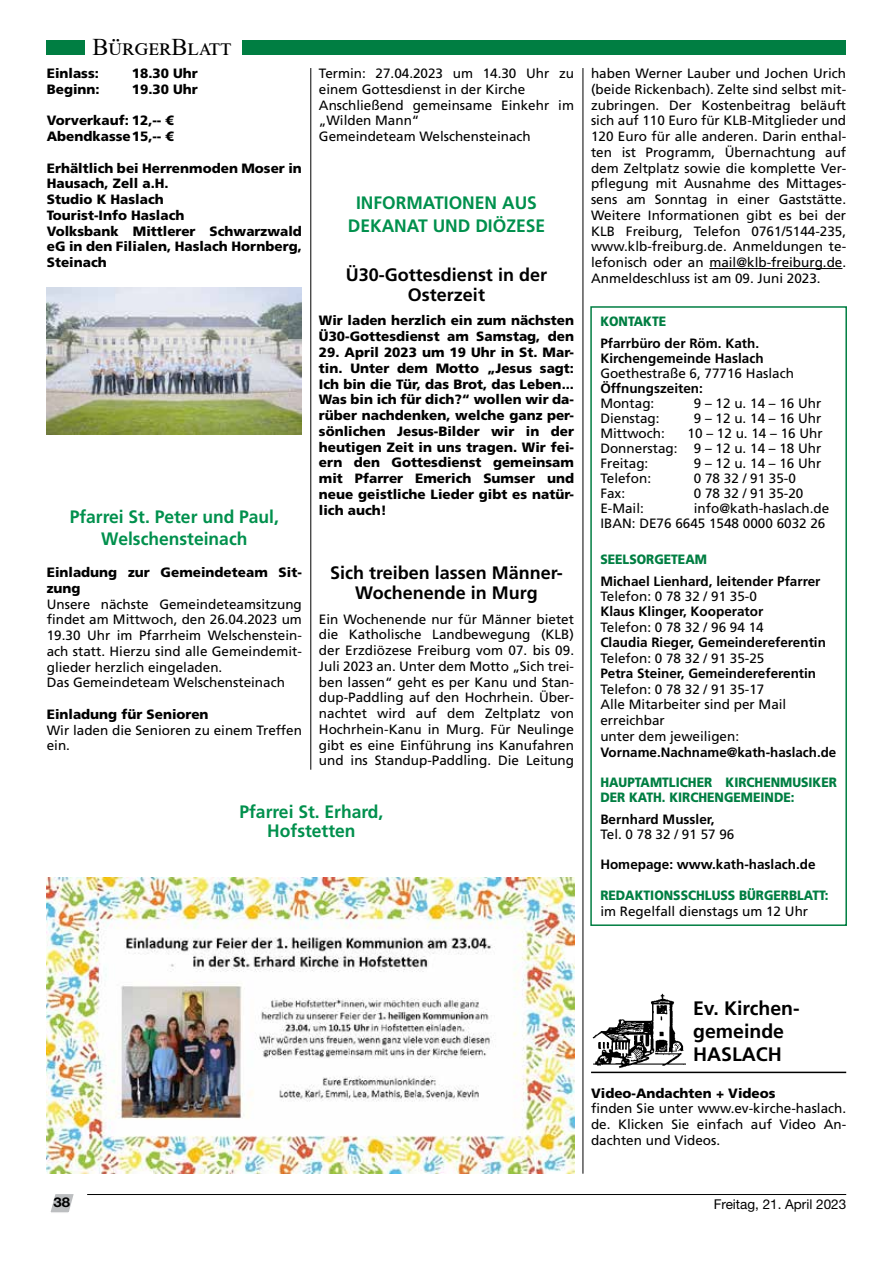
<style>
.page{position:relative;width:893px;height:1263px;background:#fff}
.page>*{position:absolute;margin:0;border:0;box-sizing:border-box;transform-origin:0 0}
.t1{font:24px "Times New Roman";color:#000}
.t2{font:700 19.5px/23.4px "Frutiger";color:#000}
.t3{font:700 18px/22.5px "Frutiger";color:#00904d;text-align:center}
.t4{font:700 18px/20.2px "Frutiger LT Std";color:#000;text-align:center}
.t5{font:13.5px/15.8px "Frutiger LT Std";color:#000}
.t6{font:900 13.5px/15.8px "Frutiger LT Std";color:#000}
.t7{font:700 13.5px/15px "Frutiger LT Std";color:#000}
.t8{font:900 13.5px/15px "Frutiger LT Std";color:#007e42;scale:.9 1}
.t9{font:13.5px "Helvetica Neue LT Std";color:#000}
.t10{font:700 13.5px "Helvetica Neue LT Std";color:#000;scale:1.11 1}
</style>
<div class="page">
<div style="left:47px;top:40px;width:38px;height:15px;background:#007e42"></div>
<div style="left:242px;top:40px;width:604px;height:15px;background:#007e42"></div>
<svg style="left:50px;top:1194px;width:24px;height:19px"></svg>
<hr style="left:87px;top:1194px;width:759px;height:1px;background:#000">
<hr style="left:583px;top:68px;width:1px;height:1106px;background:#000">
<hr style="left:310px;top:68px;width:1px;height:702px;background:#000">
<img style="left:47px;top:287px;width:255px;height:148px">
<hr style="left:709px;top:268px;width:133px;height:1px;background:#000">
<div style="left:590px;top:306px;width:257px;height:620px;border:2px solid #007e42"></div>
<hr style="left:591px;top:1072px;width:255px;height:1px;background:#000">
<img style="left:592px;top:993px;width:94px;height:75px">
<img style="left:47px;top:877px;width:527px;height:297px">
<h1 class="t1" style="left:92px;top:30px;width:141px">BürgerBlatt</h1>
<p class="t6" style="left:47px;top:66px;width:54px">Einlass:</p>
<p class="t6" style="left:132px;top:66px;width:68px">18.30 Uhr</p>
<p class="t6" style="left:47px;top:81px;width:54px">Beginn:</p>
<p class="t6" style="left:132px;top:81px;width:68px">19.30 Uhr</p>
<p class="t6" style="left:47px;top:113px;width:129px">Vorverkauf: 12,-- €<br>Abendkasse15,-- €</p>
<p class="t6" style="left:47px;top:160px;width:257px">Erhältlich bei Herrenmoden Moser in<br>Hausach, Zell a.H.<br>Studio K Haslach<br>Tourist-Info Haslach<br>Volksbank Mittlerer Schwarzwald eG in den Filialen, Haslach Hornberg,<br>Steinach</p>
<h3 class="t3" style="left:70px;top:505px;width:211px">Pfarrei St. Peter und Paul,<br>Welschensteinach</h3>
<p class="t6" style="left:47px;top:564px;width:257px">Einladung zur Gemeindeteam Sit&shy;zung</p>
<p class="t5" style="left:47px;top:596px;width:257px">Unsere nächste Gemeindeteamsitzung findet am Mittwoch, den 26.04.2023 um 19.30 Uhr im Pfarrheim Welschenstein&shy;ach statt. Hierzu sind alle Gemeindemit&shy;glieder herzlich eingeladen.<br>Das Gemeindeteam Welschensteinach</p>
<p class="t6" style="left:47px;top:706px;width:163px">Einladung für Senioren</p>
<p class="t5" style="left:47px;top:722px;width:257px">Wir laden die Senioren zu einem Treffen ein.</p>
<p class="t5" style="left:319px;top:66px;width:257px">Termin: 27.04.2023 um 14.30 Uhr zu einem Gottesdienst in der Kirche<br>Anschließend gemeinsame Einkehr im „Wilden Mann“<br>Gemeindeteam Welschensteinach</p>
<h3 class="t3" style="left:348px;top:192px;width:199px">INFORMATIONEN AUS<br>DEKANAT UND DIÖZESE</h3>
<h3 class="t4" style="left:346px;top:265px;width:203px">Ü30-Gottesdienst in der<br>Osterzeit</h3>
<p class="t6" style="left:319px;top:313px;width:257px">Wir laden herzlich ein zum nächsten<br>Ü30-Gottesdienst am Samstag, den</p>
<p class="t6" style="left:319px;top:344px;width:257px;text-align:justify">29. April 2023 um 19 Uhr in St. Mar&shy;tin. Unter dem Motto „Jesus sagt:<br>Ich bin die Tür, das Brot, das Leben...<br>Was bin ich für dich?“ wollen wir da&shy;rüber nachdenken, welche ganz per&shy;sönlichen Jesus-Bilder wir in der heutigen Zeit in uns tragen. Wir fei&shy;ern den Gottesdienst gemeinsam mit Pfarrer Emerich Sumser und neue geistliche Lieder gibt es natür&shy;lich auch!</p>
<h3 class="t4" style="left:330px;top:563px;width:234px">Sich treiben lassen Männer-<br>Wochenende in Murg</h3>
<p class="t5" style="left:319px;top:611px;width:257px">Ein Wochenende nur für Männer bietet die Katholische Landbewegung (KLB) der Erzdiözese Freiburg vom 07. bis 09.<br>Juli 2023 an. Unter dem Motto „Sich trei&shy;ben lassen“ geht es per Kanu und Stan&shy;dup-Paddling auf den Hochrhein. Über&shy;nachtet wird auf dem Zeltplatz von Hochrhein-Kanu in Murg. Für Neulinge gibt es eine Einführung ins Kanufahren und ins Standup-Paddling. Die Leitung</p>
<h3 class="t3" style="left:239px;top:802px;width:145px;line-height:19.5px">Pfarrei St. Erhard,<br>Hofstetten</h3>
<p class="t5" style="left:591px;top:66px;width:257px">haben Werner Lauber und Jochen Urich (beide Rickenbach). Zelte sind selbst mit&shy;zubringen. Der Kostenbeitrag beläuft sich auf 110 Euro für KLB-Mitglieder und 120 Euro für alle anderen. Darin enthal&shy;ten ist Programm, Übernachtung auf dem Zeltplatz sowie die komplette Ver&shy;pflegung mit Ausnahme des Mittages&shy;sens am Sonntag in einer Gaststätte.<br>Weitere Informationen gibt es bei der KLB Freiburg, Telefon 0761/5144-235, www. klb-freiburg.de. Anmeldungen te&shy;lefonisch oder an mail@klb-freiburg.de.<br>Anmeldeschluss ist am 09. Juni 2023.</p>
<p class="t8" style="left:600px;top:314px;width:75px">KONTAKTE</p>
<p class="t7" style="left:600px;top:336px;width:165px">Pfarrbüro der Röm. Kath.<br>Kirchengemeinde Haslach</p>
<p class="t5" style="left:600px;top:365px;width:195px">Goethestraße 6, 77716 Haslach</p>
<p class="t7" style="left:600px;top:381px;width:104px">Öffnungszeiten:</p>
<p class="t5" style="left:600px;top:395px;width:55px">Montag:</p>
<p class="t5" style="left:694px;top:395px;width:129px">9 – 12 u. 14 – 16 Uhr</p>
<p class="t5" style="left:600px;top:410px;width:61px">Dienstag:</p>
<p class="t5" style="left:694px;top:410px;width:129px">9 – 12 u. 14 – 16 Uhr</p>
<p class="t5" style="left:600px;top:425px;width:66px">Mittwoch:</p>
<p class="t5" style="left:600px;top:426px;width:224px;line-height:15px;text-align:justify;text-indent:87px">10 – 12 u. 14 – 16 Uhr Donnerstag: 9 – 12 u. 14 – 18 Uhr Freitag:</p>
<p class="t5" style="left:694px;top:455px;width:129px">9 – 12 u. 14 – 16 Uhr</p>
<p class="t5" style="left:600px;top:470px;width:52px">Telefon:</p>
<p class="t5" style="left:694px;top:470px;width:104px">0 78 32 / 91 35-0</p>
<p class="t5" style="left:600px;top:485px;width:26px">Fax:</p>
<p class="t5" style="left:694px;top:485px;width:111px">0 78 32 / 91 35-20</p>
<p class="t5" style="left:600px;top:500px;width:45px">E-Mail:</p>
<p class="t5" style="left:600px;top:501px;width:230px;line-height:15px;text-align:right">info@kath-haslach.de<br>IBAN: DE76 6645 1548 0000 6032 26</p>
<p class="t8" style="left:600px;top:552px;width:120px">SEELSORGETEAM</p>
<p class="t7" style="left:600px;top:573px;width:222px">Michael Lienhard, leitender Pfarrer</p>
<p class="t5" style="left:600px;top:589px;width:158px">Telefon: 0 78 32 / 91 35-0</p>
<p class="t7" style="left:600px;top:604px;width:165px">Klaus Klinger, Kooperator</p>
<p class="t5" style="left:600px;top:619px;width:165px">Telefon: 0 78 32 / 96 94 14</p>
<p class="t7" style="left:600px;top:635px;width:227px">Claudia Rieger, Gemeindereferentin</p>
<p class="t5" style="left:600px;top:650px;width:166px">Telefon: 0 78 32 / 91 35-25</p>
<p class="t7" style="left:600px;top:666px;width:217px">Petra Steiner, Gemeindereferentin</p>
<p class="t5" style="left:600px;top:681px;width:188px">Telefon: 0 78 32 / 91 35-17<br>Alle Mitarbeiter sind per Mail erreichbar<br>unter dem jeweiligen:</p>
<p class="t7" style="left:600px;top:744px;width:237px">Vorname.Nachname@kath-haslach.de</p>
<p class="t8" style="left:600px;top:775px;width:264px">HAUPTAMTLICHER KIRCHENMUSIKER<br>DER KATH. KIRCHENGEMEINDE:</p>
<p class="t7" style="left:600px;top:811px;width:116px">Bernhard Mussler,</p>
<p class="t5" style="left:600px;top:827px;width:136px">Tel. 0 78 32 / 91 57 96</p>
<p class="t7" style="left:600px;top:857px;width:217px">Homepage: www.kath-haslach.de</p>
<p class="t8" style="left:600px;top:888px;width:255px">REDAKTIONSSCHLUSS BÜRGERBLATT:</p>
<p class="t5" style="left:600px;top:903px;width:209px">im Regelfall dienstags um 12 Uhr</p>
<h2 class="t2" style="left:693px;top:996px;width:108px">Ev. Kirchen&shy;gemeinde<br>HaslacH</h2>
<p class="t6" style="left:591px;top:1085px;width:186px">Video-Andachten + Videos</p>
<p class="t5" style="left:591px;top:1101px;width:257px">finden Sie unter www.ev-kirche-haslach. de. Klicken Sie einfach auf Video An&shy;dachten und Videos.</p>
<p class="t10" style="left:54px;top:1193px;width:17px">38</p>
<p class="t9" style="left:714px;top:1196px;width:134px">Freitag, 21. April 2023</p>
</div>
